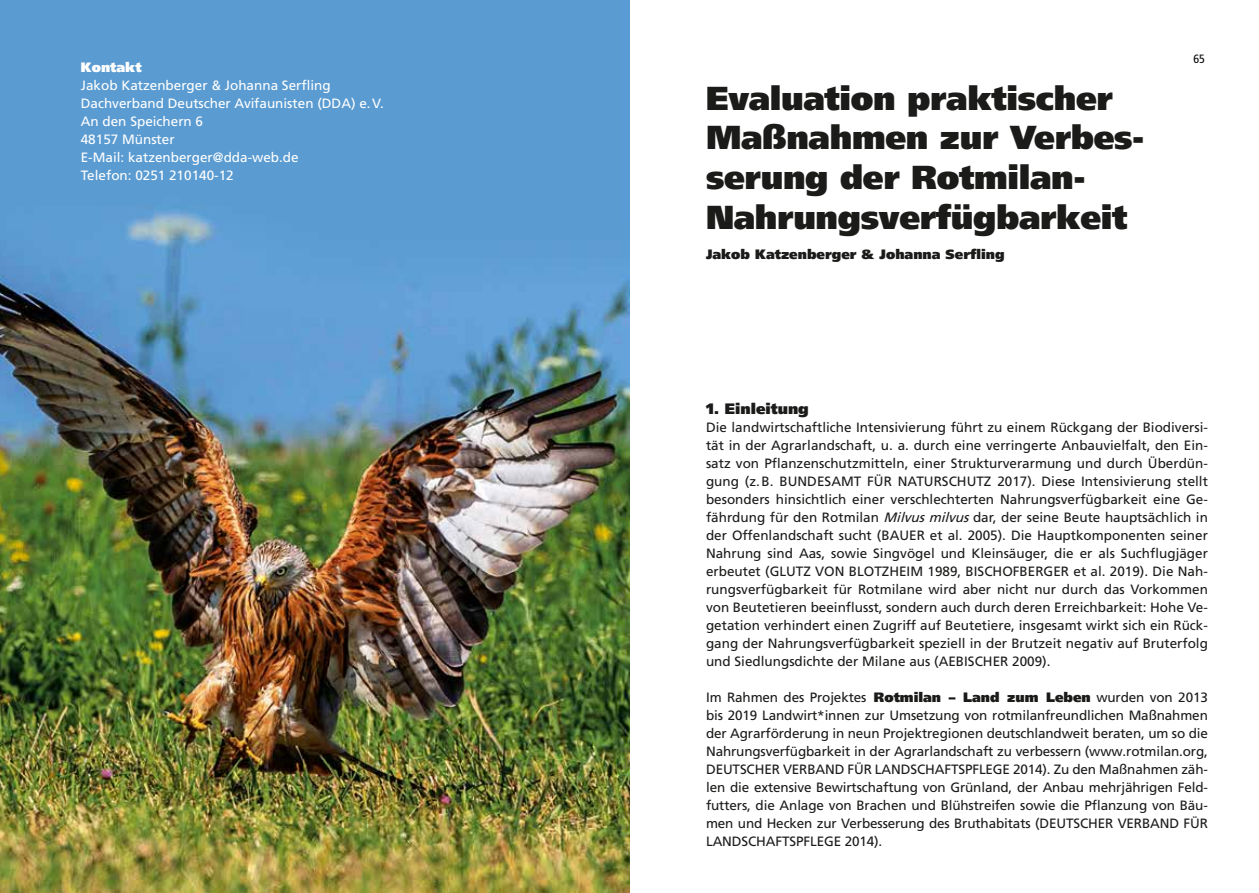
<style>
.page{position:relative;width:1259px;height:893px;background:#fff}
.page>*{position:absolute;margin:0;border:0;box-sizing:border-box;transform-origin:0 0}
.t1{font:900 33px/39.6px "Frutiger LT";letter-spacing:-.01em;color:#1b1b1a}
.t2{font:900 15px "Frutiger LT";color:#1b1b1a}
.t3{font:13.5px/18px "Frutiger LT Pro";letter-spacing:-.005em;color:#1b1b1a;text-align:justify}
.t4{font:13.5px/18px "Frutiger LT Pro";color:#fff}
.t5{font:900 13.5px "Frutiger LT";color:#1b1b1a}
.t6{font:900 13.5px "Frutiger LT";color:#fff}
.t7{font:condensed 12px "Frutiger LT Pro";color:#000}
.s1{font-style:italic}
.s2{font-family:"Frutiger LT";font-weight:900}
</style>
<div class="page">
<img style="left:0;top:0;width:629px;height:893px">
<p class="t6" style="left:81px;top:59px;width:62px">Kontakt</p>
<p class="t4" style="left:81px;top:76px;width:304px">Jakob Katzenberger &amp; Johanna Serfling<br>Dachverband Deutscher Avifaunisten (DDA) e.V.<br>An den Speichern 6<br>48157 Münster<br>E-Mail: katzenberger@dda-web.de<br>Telefon: 0251 210140-12</p>
<h1 class="t1" style="left:706px;top:78px;width:440px">Evaluation praktischer<br>Maßnahmen zur Verbes&shy;serung der Rotmilan-<br>Nahrungsverfügbarkeit</h1>
<p class="t5" style="left:706px;top:246px;width:300px">Jakob Katzenberger &amp; Johanna Serfling</p>
<p class="t7" style="left:1193px;top:52px;width:13px">65</p>
<p class="t2" style="left:706px;top:400px;width:104px">1. Einleitung</p>
<p class="t3" style="left:706px;top:418px;width:503px">Die landwirtschaftliche Intensivierung führt zu einem Rückgang der Biodiversi&shy;tät in der Agrarlandschaft, u. a. durch eine verringerte Anbauvielfalt, den Ein&shy;satz von Pflanzenschutzmitteln, einer Strukturverarmung und durch Überdün&shy;gung (z.B. BUNDESAMT FÜR NATURSCHUTZ 2017). Diese Intensivierung stellt besonders hinsichtlich einer verschlechterten Nahrungsverfügbarkeit eine Ge&shy;fährdung für den Rotmilan <span class="s1">Milvusmilvus</span>dar, der seine Beute hauptsächlich in der Offenlandschaft sucht (BAUER et al. 2005). Die Hauptkomponenten seiner Nahrung sind Aas, sowie Singvögel und Kleinsäuger, die er als Suchflugjäger erbeutet (GLUTZ VON BLOTZHEIM 1989, BISCHOFBERGER et al. 2019). Die Nah&shy;rungsverfügbarkeit für Rotmilane wird aber nicht nur durch das Vorkommen von Beutetieren beeinflusst, sondern auch durch deren Erreichbarkeit: Hohe Ve&shy;getation verhindert einen Zugriff auf Beutetiere, insgesamt wirkt sich ein Rück&shy;gang der Nahrungsverfügbarkeit speziell in der Brutzeit negativ auf Bruterfolg und Siedlungsdichte der Milane aus (AEBISCHER 2009).</p>
<p class="t3" style="left:706px;top:688px;width:503px">Im Rahmen des Projektes <span class="s2">Rotmilan – Land zum Leben</span> wurden von 2013 bis 2019 Landwirt*innen zur Umsetzung von rotmilanfreundlichen Maßnahmen der Agrarförderung in neun Projektregionen deutschlandweit beraten, um so die Nahrungsverfügbarkeit in der Agrarlandschaft zu verbessern (www.rotmilan.org, DEUTSCHER VERBAND FÜR LANDSCHAFTSPFLEGE 2014). Zu den Maßnahmen zäh&shy;len die extensive Bewirtschaftung von Grünland, der Anbau mehrjährigen Feld&shy;futters, die Anlage von Brachen und Blühstreifen sowie die Pflanzung von Bäu&shy;men und Hecken zur Verbesserung des Bruthabitats (DEUTSCHER VERBAND FÜR LANDSCHAFTSPFLEGE 2014).</p>
</div>
